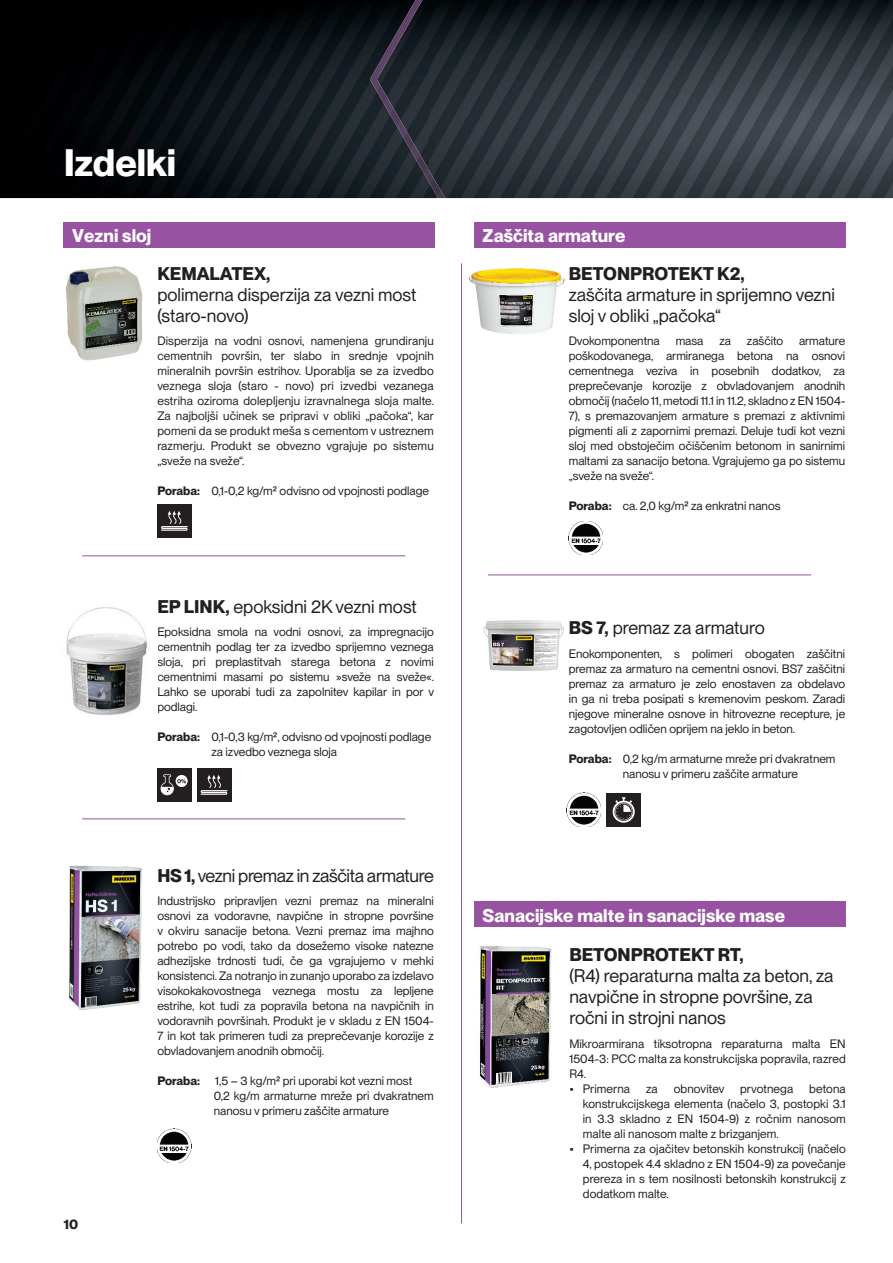
<style>
.page{position:relative;width:893px;height:1263px;background:#fff}
.page>*{position:absolute;margin:0;border:0;box-sizing:border-box;transform-origin:0 0}
.t1{font:700 37.5px "PP Neue Montreal";color:#fff}
.t2{font:18px/21px "PP Neue Montreal";color:#231f20}
.t3{font:700 18px "PP Neue Montreal";color:#fff}
.t4{font:700 18px "PP Neue Montreal";color:#231f20}
.t5{font:18px "PP Neue Montreal";letter-spacing:-.02em;color:#231f20}
.t6{font:700 13.5px "PP Neue Montreal";color:#231f20}
.t7{font:12px/15px "PP Neue Montreal";color:#231f20;text-align:justify}
.t8{font:700 12px "PP Neue Montreal";color:#231f20}
.s1{font-weight:700}
</style>
<div class="page">
<div style="left:64px;top:222px;width:371px;height:25px;background:#9753a1"></div>
<div style="left:474px;top:222px;width:371px;height:25px;background:#9753a1"></div>
<div style="left:474px;top:901px;width:371px;height:26px;background:#9753a1"></div>
<hr style="left:82px;top:555px;width:323px;height:1px;background:#9753a1">
<hr style="left:82px;top:819px;width:323px;height:1px;background:#9753a1">
<hr style="left:461px;top:263px;width:1px;height:960px;background:#9753a1">
<hr style="left:488px;top:575px;width:323px;height:1px;background:#9753a1">
<img style="left:445px;top:0;width:448px;height:198px">
<img style="left:0;top:0;width:370px;height:198px">
<img style="left:370px;top:0;width:75px;height:198px">
<img style="left:66px;top:266px;width:77px;height:95px">
<div style="left:157px;top:504px;width:34px;height:33px;background:#231f20"></div>
<svg style="left:161px;top:511px;width:27px;height:20px"></svg>
<div style="left:157px;top:768px;width:34px;height:34px;background:#231f20"></div>
<svg style="left:176px;top:775px;width:12px;height:12px"></svg>
<svg style="left:161px;top:774px;width:25px;height:21px"></svg>
<div style="left:197px;top:768px;width:34px;height:34px;background:#231f20"></div>
<svg style="left:201px;top:775px;width:26px;height:20px"></svg>
<img style="left:66px;top:607px;width:81px;height:109px">
<img style="left:69px;top:866px;width:73px;height:144px">
<img style="left:157px;top:1129px;width:34px;height:34px">
<img style="left:569px;top:521px;width:34px;height:34px">
<img style="left:469px;top:268px;width:96px;height:66px">
<img style="left:483px;top:620px;width:81px;height:51px">
<img style="left:567px;top:793px;width:34px;height:34px">
<div style="left:606px;top:793px;width:34px;height:34px;background:#231f20"></div>
<svg style="left:613px;top:797px;width:22px;height:26px"></svg>
<img style="left:480px;top:946px;width:72px;height:142px">
<h1 class="t1" style="left:64px;top:149px;width:114px">Izdelki</h1>
<h2 class="t3" style="left:72px;top:229px;width:80px">Vezni sloj</h2>
<h2 class="t3" style="left:483px;top:229px;width:144px">Zaščita armature</h2>
<p class="t6" style="left:64px;top:1219px;width:16px">10</p>
<h2 class="t4" style="left:157px;top:267px;width:115px">KEMALATEX,</h2>
<h2 class="t2" style="left:157px;top:285px;width:261px">polimerna disperzija za vezni most (staro-novo)</h2>
<p class="t7" style="left:157px;top:334px;width:278px">Disperzija na vodni osnovi, namenjena grundiranju cementnih površin, ter slabo in srednje vpojnih mineralnih površin estrihov. Uporablja se za izvedbo veznega sloja (staro - novo) pri izvedbi vezanega estriha oziroma dolepljenju izravnalnega sloja malte.<br>Za najboljši učinek se pripravi v obliki „pačoka“, kar pomeni da se produkt meša s cementom v ustreznem razmerju. Produkt se obvezno vgrajuje po sistemu „sveže na sveže“.</p>
<p class="t7" style="left:157px;top:484px;width:273px"><span class="s1">Poraba:</span> 0,1-0,2 kg/m2 odvisno od vpojnosti podlage</p>
<h2 class="t2" style="left:157px;top:598px;width:261px"><span class="s1">EP LINK,</span> epoksidni 2K vezni most</h2>
<p class="t7" style="left:157px;top:626px;width:278px">Epoksidna smola na vodni osnovi, za impregnacijo cementnih podlag ter za izvedbo sprijemno veznega sloja, pri preplastitvah starega betona z novimi cementnimi masami po sistemu »sveže na sveže«.<br>Lahko se uporabi tudi za zapolnitev kapilar in por v podlagi.</p>
<p class="t7" style="left:211px;top:731px;width:221px;text-indent:-54px"><span class="s1">Poraba:</span> 0,1-0,3 kg/m2, odvisno od vpojnosti podlage za izvedbo veznega sloja</p>
<h2 class="t5" style="left:157px;top:869px;width:278px"><span class="s1">HS 1,</span> vezni premaz in zaščita armature</h2>
<p class="t7" style="left:157px;top:895px;width:278px">Industrijsko pripravljen vezni premaz na mineralni osnovi za vodoravne, navpične in stropne površine v okviru sanacije betona. Vezni premaz ima majhno potrebo po vodi, tako da dosežemo visoke natezne adhezijske trdnosti tudi, če ga vgrajujemo v mehki konsistenci. Za notranjo in zunanjo uporabo za izdelavo visokokakovostnega veznega mostu za lepljene estrihe, kot tudi za popravila betona na navpičnih in vodoravnih površinah. Produkt je v skladu z EN 1504- 7 in kot tak primeren tudi za preprečevanje korozije z obvladovanjem anodnih območij.</p>
<p class="t8" style="left:157px;top:1077px;width:44px">Poraba:</p>
<p class="t7" style="left:214px;top:1075px;width:221px;text-align:left">1,5 – 3 kg/m2 pri uporabi kot vezni most<br>0,2 kg/m armaturne mreže pri dvakratnem nanosu v primeru zaščite armature</p>
<h2 class="t4" style="left:569px;top:267px;width:178px">BETONPROTEKT K2,</h2>
<h2 class="t2" style="left:569px;top:286px;width:268px">zaščita armature in sprijemno vezni sloj v obliki „pačoka“</h2>
<p class="t7" style="left:569px;top:335px;width:93px">Dvokomponentna</p>
<p class="t7" style="left:676px;top:335px;width:29px">masa</p>
<p class="t7" style="left:719px;top:335px;width:13px">za</p>
<p class="t7" style="left:747px;top:335px;width:38px">zaščito</p>
<p class="t7" style="left:569px;top:335px;width:278px;text-indent:230px">armature poškodovanega, armiranega betona na osnovi cementnega veziva in posebnih dodatkov, za preprečevanje korozije z obvladovanjem anodnih območij (načelo 11, metodi 11.1 in 11.2, skladno z EN 1504- 7), s premazovanjem armature s premazi z aktivnimi pigmenti ali z zapornimi premazi. Deluje tudi kot vezni sloj med obstoječim očiščenim betonom in sanirnimi maltami za sanacijo betona. Vgrajujemo ga po sistemu „sveže na sveže“.</p>
<p class="t7" style="left:569px;top:500px;width:213px"><span class="s1">Poraba:</span> ca. 2,0 kg/m2 za enkratni nanos</p>
<h2 class="t2" style="left:569px;top:619px;width:198px"><span class="s1">BS 7,</span> premaz za armaturo</h2>
<p class="t7" style="left:569px;top:647px;width:278px">Enokomponenten, s polimeri obogaten zaščitni premaz za armaturo na cementni osnovi. BS7 zaščitni premaz za armaturo je zelo enostaven za obdelavo in ga ni treba posipati s kremenovim peskom. Zaradi njegove mineralne osnove in hitrovezne recepture, je zagotovljen odličen oprijem na jeklo in beton.</p>
<p class="t7" style="left:623px;top:752px;width:214px;text-indent:-54px"><span class="s1">Poraba:</span> 0,2 kg/m armaturne mreže pri dvakratnem nanosu v primeru zaščite armature</p>
<h2 class="t3" style="left:483px;top:909px;width:304px">Sanacijske malte in sanacijske mase</h2>
<h2 class="t4" style="left:569px;top:948px;width:176px">BETONPROTEKT RT,</h2>
<h2 class="t2" style="left:569px;top:967px;width:266px">(R4) reparaturna malta za beton, za navpične in stropne površine, za ročni in strojni nanos</h2>
<p class="t7" style="left:569px;top:1037px;width:278px">Mikroarmirana tiksotropna reparaturna malta EN 1504-3: PCC malta za konstrukcijska popravila, razred R4.</p>
<p class="t7" style="left:569px;top:1082px;width:62px">• Primerna</p>
<p class="t7" style="left:646px;top:1082px;width:13px">za</p>
<p class="t7" style="left:674px;top:1082px;width:52px">obnovitev</p>
<p class="t7" style="left:740px;top:1082px;width:55px">prvotnega</p>
<p class="t7" style="left:583px;top:1082px;width:264px;text-indent:226px">betona konstrukcijskega elementa (načelo 3, postopki 3.1 in 3.3 skladno z EN 1504-9) z ročnim nanosom malte ali nanosom malte z brizganjem.</p>
<p class="t7" style="left:583px;top:1142px;width:264px;text-indent:-14px">• Primerna za ojačitev betonskih konstrukcij (načelo 4, postopek 4.4 skladno z EN 1504-9) za povečanje prereza in s tem nosilnosti betonskih konstrukcij z dodatkom malte.</p>
</div>
